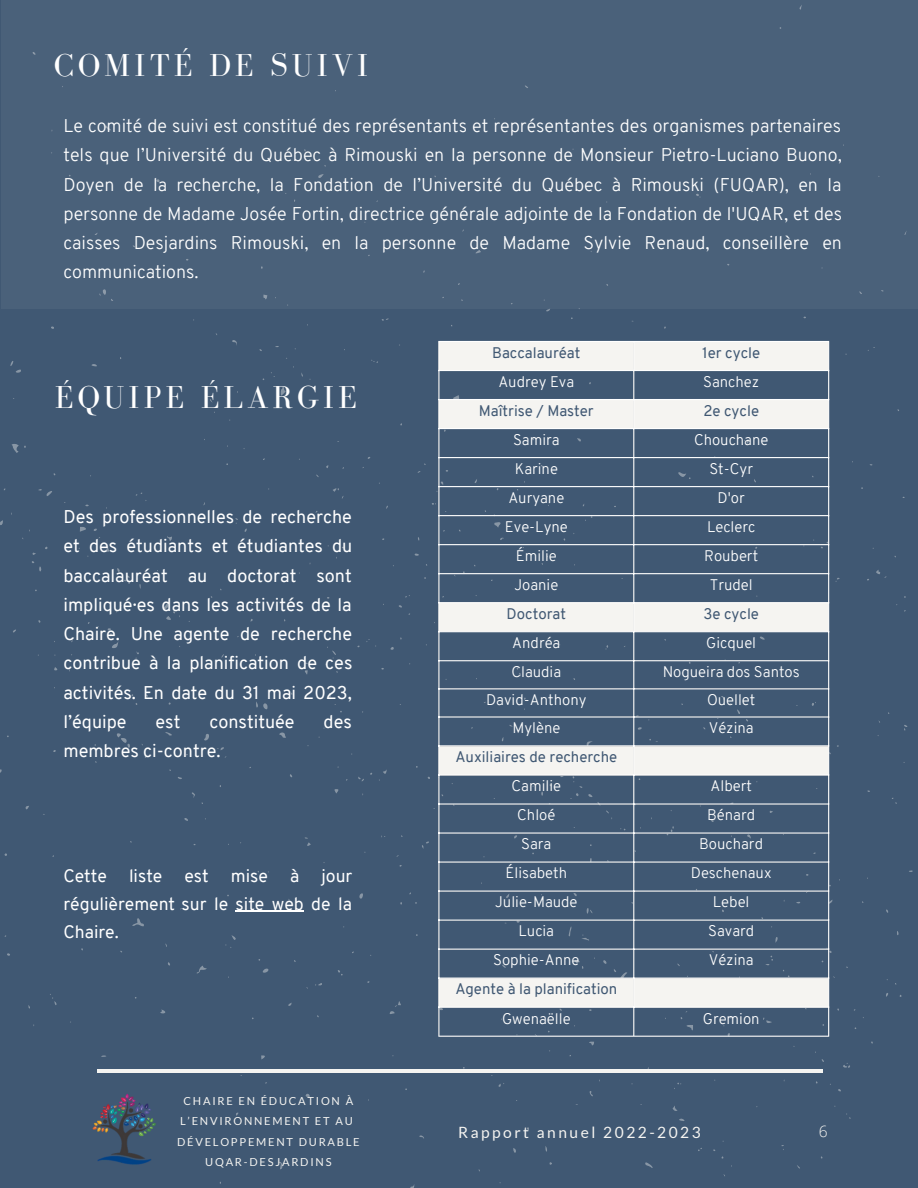
<style>
.page{position:relative;width:918px;height:1188px;background:#405873}
.page>*{position:absolute;margin:0;border:0;box-sizing:border-box;transform-origin:0 0}
.t1{font:32.7px "Bodoni FLF";letter-spacing:.12em;color:#fff}
.t2{font:300 18px/29.2px "Overpass";color:#fff;text-align:justify}
.t3{font:18px/29.2px "Overpass";color:#fff;text-align:justify}
.t4{font:17.55px/28.2px "Overpass";color:#fff;text-align:justify}
.t5{font:15.6px "Lato";letter-spacing:.16em;color:#f5f4f1}
.t6{font:300 15.6px "Open Sans";color:#f5f4f1}
.t7{font:300 15px "Overpass";color:#fff}
.t8{font:15px "Overpass";color:#405873}
.t9{font:11.1px/20.2px "Lato";letter-spacing:.16em;color:#f5f4f1;text-align:center}
</style>
<div class="page">
<div style="left:1px;top:0;width:917px;height:309px;background:#4a617a"></div>
<svg style="left:439px;top:342px;width:389px;height:665px;fill:#405873"></svg>
<hr style="left:438px;top:342px;width:1px;height:694px;background:#fff">
<hr style="left:633px;top:342px;width:1px;height:694px;background:#fff">
<hr style="left:828px;top:342px;width:1px;height:694px;background:#fff">
<hr style="left:438px;top:341px;width:391px;height:1px;background:#fff">
<hr style="left:438px;top:370px;width:391px;height:1px;background:#fff">
<hr style="left:438px;top:399px;width:391px;height:1px;background:#fff">
<hr style="left:438px;top:428px;width:391px;height:1px;background:#fff">
<hr style="left:438px;top:457px;width:391px;height:1px;background:#fff">
<hr style="left:438px;top:486px;width:391px;height:1px;background:#fff">
<hr style="left:438px;top:515px;width:391px;height:1px;background:#fff">
<hr style="left:438px;top:544px;width:391px;height:1px;background:#fff">
<hr style="left:438px;top:573px;width:391px;height:1px;background:#fff">
<hr style="left:438px;top:602px;width:391px;height:1px;background:#fff">
<hr style="left:438px;top:631px;width:391px;height:1px;background:#fff">
<hr style="left:438px;top:660px;width:391px;height:1px;background:#fff">
<hr style="left:438px;top:688px;width:391px;height:1px;background:#fff">
<hr style="left:438px;top:716px;width:391px;height:2px;background:#fff">
<hr style="left:438px;top:745px;width:391px;height:2px;background:#fff">
<hr style="left:438px;top:774px;width:391px;height:2px;background:#fff">
<hr style="left:438px;top:803px;width:391px;height:2px;background:#fff">
<hr style="left:438px;top:833px;width:391px;height:1px;background:#fff">
<hr style="left:438px;top:862px;width:391px;height:1px;background:#fff">
<hr style="left:438px;top:891px;width:391px;height:1px;background:#fff">
<hr style="left:438px;top:920px;width:391px;height:1px;background:#fff">
<hr style="left:438px;top:949px;width:391px;height:1px;background:#fff">
<hr style="left:438px;top:978px;width:391px;height:1px;background:#fff">
<hr style="left:438px;top:1007px;width:391px;height:1px;background:#fff">
<hr style="left:438px;top:1036px;width:391px;height:1px;background:#fff">
<hr style="left:236px;top:911px;width:68px;height:1px;background:#fff">
<hr style="left:97px;top:1069px;width:726px;height:3px;background:#f5f4f1">
<img style="left:88px;top:1090px;width:77px;height:83px">
<p class="t1" style="left:54px;top:47px;width:316px">COMITÉ DE SUIVI</p>
<p class="t2" style="left:63px;top:113px;width:780px">Le comité de suivi est constitué des représentants et représentantes des organismes partenaires tels que l’Université du Québec à Rimouski en la personne de Monsieur Pietro-Luciano Buono, Doyen de la recherche, la Fondation de l’Université du Québec à Rimouski (FUQAR), en la personne de Madame Josée Fortin, directrice générale adjointe de la Fondation de l'UQAR, et des caisses Desjardins Rimouski, en la personne de Madame Sylvie Renaud, conseillère en communications.</p>
<p class="t1" style="left:55px;top:379px;width:304px">ÉQUIPE ÉLARGIE</p>
<p class="t3" style="left:63px;top:504px;width:290px">Des professionnelles de recherche et des étudiants et étudiantes du baccalauréat au doctorat sont impliqué·es dans les activités de la Chaire. Une agente de recherche contribue à la planification de ces activités. En date du 31 mai 2023, l’équipe</p>
<p class="t3" style="left:156px;top:709px;width:26px">est</p>
<p class="t3" style="left:209px;top:709px;width:87px">constituée</p>
<p class="t3" style="left:324px;top:709px;width:30px">des</p>
<p class="t3" style="left:63px;top:738px;width:159px">membres ci-contre.</p>
<p class="t4" style="left:63px;top:863px;width:45px">Cette</p>
<p class="t4" style="left:129px;top:863px;width:35px">liste</p>
<p class="t4" style="left:185px;top:863px;width:26px">est</p>
<p class="t4" style="left:231px;top:863px;width:39px">mise</p>
<p class="t4" style="left:290px;top:863px;width:11px">à</p>
<p class="t4" style="left:63px;top:863px;width:291px;text-indent:258px">jour régulièrement sur le site web de la Chaire.</p>
<p class="t9" style="left:180px;top:1091px;width:175px">CHAIRE EN ÉDUCATION À<br>L’ENVIRONNEMENT ET AU</p>
<p class="t9" style="left:177px;top:1131px;width:184px">DÉVELOPPEMENT DURABLE<br>UQAR-DESJARDINS</p>
<p class="t8" style="left:492px;top:347px;width:90px">Baccalauréat</p>
<p class="t8" style="left:702px;top:347px;width:59px">1er cycle</p>
<p class="t7" style="left:498px;top:376px;width:77px">Audrey Eva</p>
<p class="t7" style="left:703px;top:376px;width:58px">Sanchez</p>
<p class="t8" style="left:479px;top:405px;width:116px">Maîtrise / Master</p>
<p class="t8" style="left:703px;top:405px;width:57px">2e cycle</p>
<p class="t7" style="left:513px;top:434px;width:48px">Samira</p>
<p class="t7" style="left:694px;top:434px;width:76px">Chouchane</p>
<p class="t7" style="left:515px;top:463px;width:45px">Karine</p>
<p class="t7" style="left:709px;top:463px;width:45px">St-Cyr</p>
<p class="t7" style="left:508px;top:492px;width:57px">Auryane</p>
<p class="t7" style="left:718px;top:492px;width:29px">D'or</p>
<p class="t7" style="left:505px;top:521px;width:64px">Eve-Lyne</p>
<p class="t7" style="left:707px;top:521px;width:50px">Leclerc</p>
<p class="t7" style="left:516px;top:550px;width:42px">Émilie</p>
<p class="t7" style="left:704px;top:550px;width:56px">Roubert</p>
<p class="t7" style="left:514px;top:579px;width:45px">Joanie</p>
<p class="t7" style="left:710px;top:579px;width:44px">Trudel</p>
<p class="t8" style="left:507px;top:608px;width:61px">Doctorat</p>
<p class="t8" style="left:703px;top:608px;width:57px">3e cycle</p>
<p class="t7" style="left:512px;top:637px;width:50px">Andréa</p>
<p class="t7" style="left:706px;top:637px;width:51px">Gicquel</p>
<p class="t7" style="left:511px;top:666px;width:51px">Claudia</p>
<p class="t7" style="left:663px;top:666px;width:139px">Nogueira dos Santos</p>
<p class="t7" style="left:486px;top:694px;width:102px">David-Anthony</p>
<p class="t7" style="left:707px;top:694px;width:50px">Ouellet</p>
<p class="t7" style="left:512px;top:722px;width:49px">Mylène</p>
<p class="t7" style="left:709px;top:722px;width:46px">Vézina</p>
<p class="t8" style="left:455px;top:751px;width:163px">Auxiliaires de recherche</p>
<p class="t7" style="left:512px;top:780px;width:51px">Camilie</p>
<p class="t7" style="left:711px;top:780px;width:43px">Albert</p>
<p class="t7" style="left:517px;top:809px;width:40px">Chloé</p>
<p class="t7" style="left:707px;top:809px;width:49px">Bénard</p>
<p class="t7" style="left:521px;top:838px;width:32px">Sara</p>
<p class="t7" style="left:699px;top:838px;width:65px">Bouchard</p>
<p class="t7" style="left:506px;top:867px;width:63px">Élisabeth</p>
<p class="t7" style="left:691px;top:867px;width:82px">Deschenaux</p>
<p class="t7" style="left:495px;top:896px;width:84px">Julie-Maude</p>
<p class="t7" style="left:713px;top:896px;width:38px">Lebel</p>
<p class="t7" style="left:519px;top:925px;width:37px">Lucia</p>
<p class="t7" style="left:708px;top:925px;width:48px">Savard</p>
<p class="t7" style="left:493px;top:954px;width:88px">Sophie-Anne</p>
<p class="t7" style="left:709px;top:954px;width:46px">Vézina</p>
<p class="t8" style="left:455px;top:983px;width:164px">Agente à la planification</p>
<p class="t7" style="left:502px;top:1012px;width:70px">Gwenaëlle</p>
<p class="t7" style="left:703px;top:1012px;width:58px">Gremion</p>
<p class="t5" style="left:458px;top:1122px;width:244px">Rapport annuel 2022-2023</p>
<p class="t6" style="left:819px;top:1120px;width:10px">6</p>
</div>
